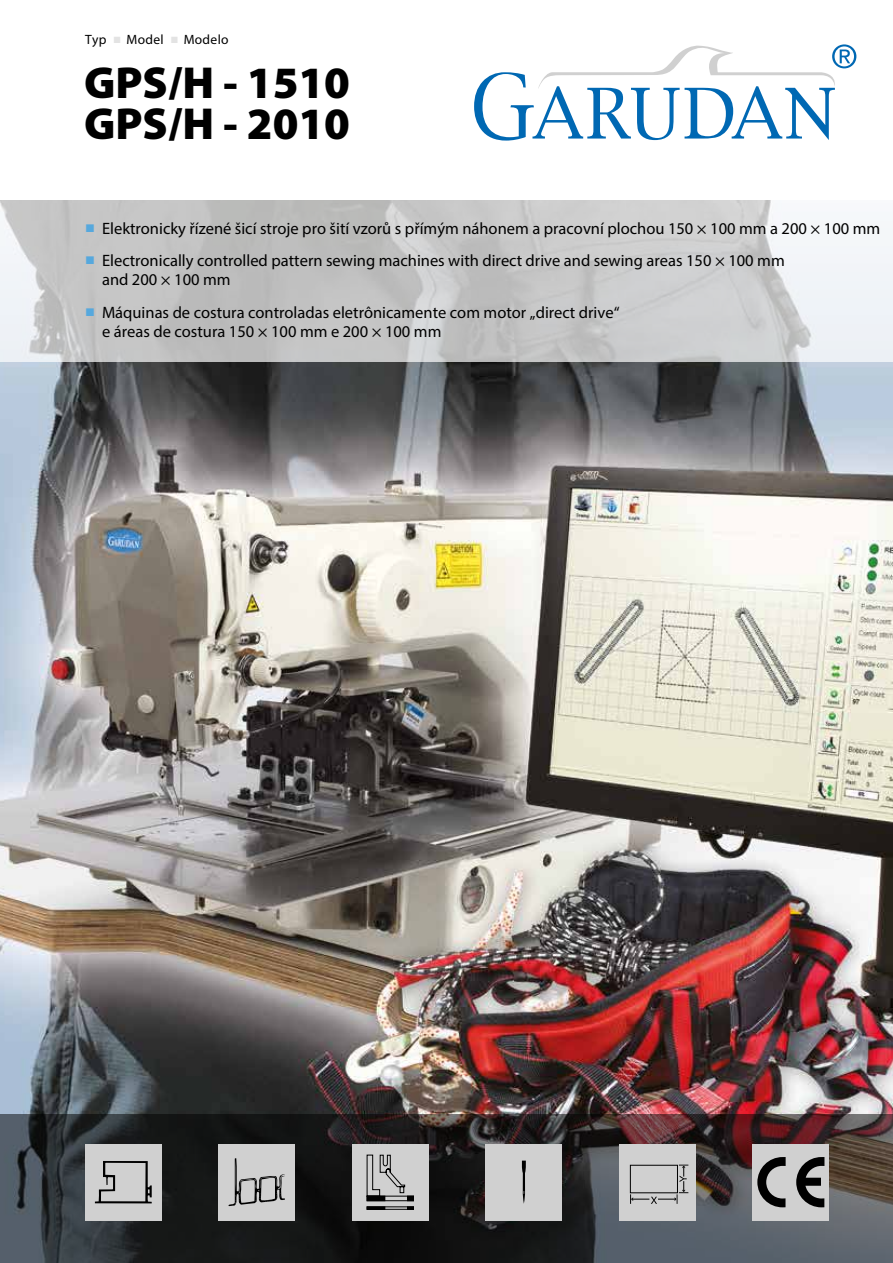
<style>
.page{position:relative;width:893px;height:1263px;background:#fff}
.page>*{position:absolute;margin:0;border:0;box-sizing:border-box;transform-origin:0 0}
.t1{font:900 45px/41.2px "Myriad Pro";color:#000}
.t2{font:16.5px/19.5px "Myriad Pro";color:#000}
.t3{font:13.5px "Myriad Pro";letter-spacing:.025em;color:#000}
.s1{font-family:"Arial";font-weight:900;color:#e3e3e3}
.s2{font-family:"Arial";font-weight:900;color:#56a8dd}
</style>
<div class="page">
<img style="left:0;top:361px;width:893px;height:753px">
<svg style="left:0;top:200px;width:893px;height:161px"></svg>
<svg style="left:474px;top:44px;width:382px;height:97px"></svg>
<svg style="left:0;top:1114px;width:893px;height:149px"></svg>
<div style="left:85px;top:1144px;width:77px;height:76px;background:#d0d0d0"></div>
<svg style="left:95px;top:1161px;width:57px;height:42px"></svg>
<div style="left:219px;top:1144px;width:76px;height:76px;background:#d0d0d0"></div>
<svg style="left:228px;top:1158px;width:57px;height:48px"></svg>
<div style="left:352px;top:1144px;width:77px;height:76px;background:#d0d0d0"></div>
<svg style="left:367px;top:1155px;width:47px;height:54px"></svg>
<div style="left:486px;top:1144px;width:76px;height:76px;background:#d0d0d0"></div>
<svg style="left:522px;top:1160px;width:4px;height:44px"></svg>
<div style="left:619px;top:1144px;width:77px;height:76px;background:#d0d0d0"></div>
<svg style="left:630px;top:1164px;width:58px;height:40px"></svg>
<div style="left:753px;top:1144px;width:76px;height:76px;background:#d0d0d0"></div>
<svg style="left:757px;top:1157px;width:29px;height:50px"></svg>
<svg style="left:796px;top:1157px;width:28px;height:50px"></svg>
<p class="t3" style="left:85px;top:31px;width:145px">Typ <span class="s1">■</span> Model <span class="s1">■</span> Modelo</p>
<h1 class="t1" style="left:84px;top:60px;width:267px">GPS/H - 1510<br>GPS/H - 2010</h1>
<p class="t2" style="left:85px;top:218px;width:797px"><span class="s2">■</span> Elektronicky řízené šicí stroje pro šití vzorů s přímým náhonem a pracovní plochou 150 × 100 mm a 200 × 100 mm</p>
<p class="t2" style="left:102px;top:250px;width:684px;text-indent:-17px"><span class="s2">■</span> Electronically controlled pattern sewing machines with direct drive and sewing areas 150 × 100 mm and 200 × 100 mm</p>
<p class="t2" style="left:102px;top:302px;width:519px;text-indent:-17px"><span class="s2">■</span> Máquinas de costura controladas eletrônicamente com motor „direct drive“ e áreas de costura 150 × 100 mm e 200 × 100 mm</p>
</div>
